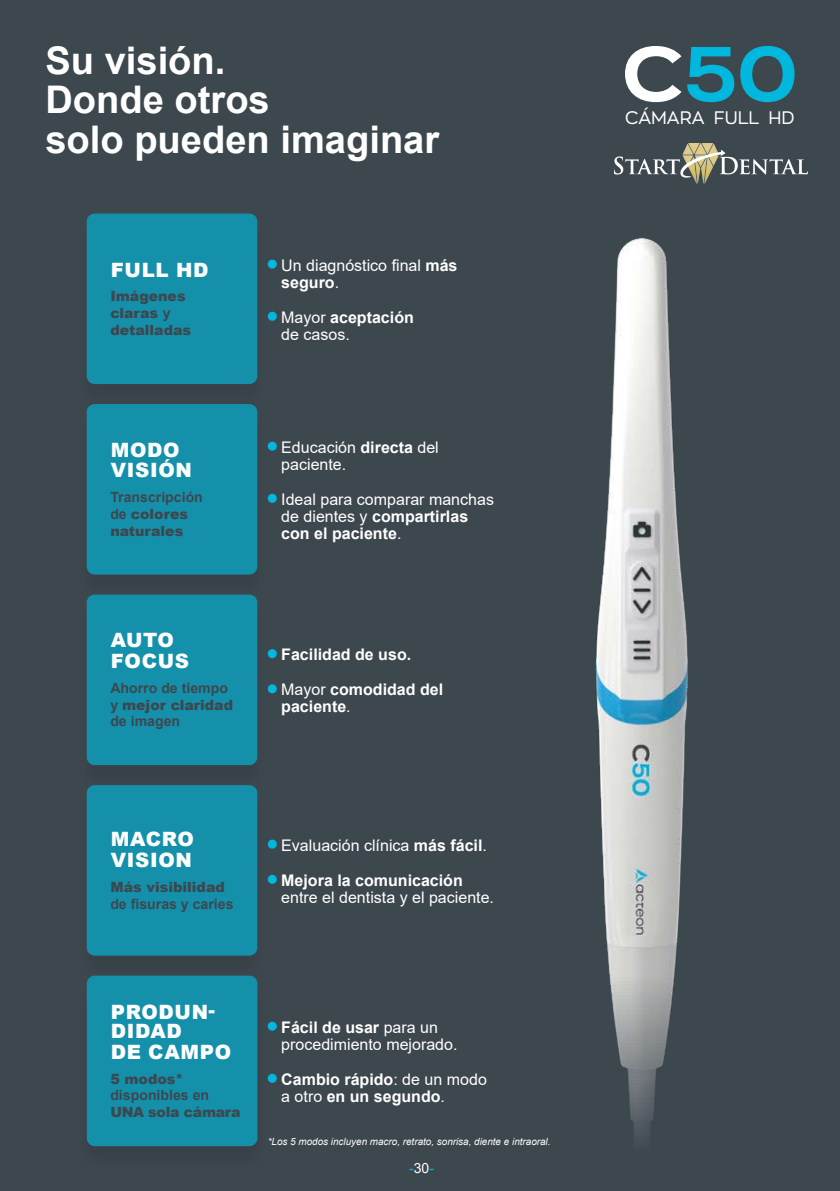
<style>
.page{position:relative;width:840px;height:1191px;background:#fff}
.page>*{position:absolute;margin:0;border:0;box-sizing:border-box;transform-origin:0 0}
.t1{font:700 38px/39.4px "Arial";color:#fff}
.t2{font:900 19.8px/20.4px "Arial";letter-spacing:.035em;color:#fff}
.t3{font:18px "Zona Pro";color:#fff}
.t4{font:16px/17px "Arial";color:#fff}
.t5{font:700 16px/35.2px "Arial";color:#fff}
.t6{font:900 14.2px/17px "Arial";color:#3d474e}
.t7{font:700 14.2px/17px "Arial";color:#3d474e}
.t8{font:900 14.2px "Arial";letter-spacing:-.02em;color:#3d474e}
.t9{font:14px "Arial";color:#00b8de}
.t10{font:italic 9.8px "Arial";color:#fff}
.s1{font-weight:700}
.s2{font-weight:900}
.s3{font-weight:400}
.s4{color:#fff}
</style>
<div class="page">
<div style="left:0;top:0;width:839px;height:1191px;background:#3d474e"></div>
<svg style="left:267px;top:259px;width:10px;height:10px"></svg>
<div style="left:267px;top:312px;width:10px;height:9px;background:#00b8de;border-radius:50%"></div>
<div style="left:267px;top:649px;width:10px;height:9px;background:#00b8de;border-radius:50%"></div>
<div style="left:267px;top:684px;width:10px;height:9px;background:#00b8de;border-radius:50%"></div>
<div style="left:267px;top:839px;width:10px;height:9px;background:#00b8de;border-radius:50%"></div>
<svg style="left:267px;top:874px;width:10px;height:10px"></svg>
<svg style="left:267px;top:1021px;width:10px;height:9px"></svg>
<svg style="left:267px;top:1073px;width:10px;height:9px"></svg>
<svg style="left:267px;top:441px;width:10px;height:10px"></svg>
<div style="left:267px;top:494px;width:10px;height:9px;background:#00b8de;border-radius:50%"></div>
<img style="left:595px;top:238px;width:93px;height:900px">
<div style="left:87px;top:213px;width:170px;height:171px;background:#1590ab;border-radius:8px"></div>
<div style="left:78px;top:791px;width:188px;height:187px;background:#231f20;opacity:.2"></div>
<div style="left:87px;top:785px;width:170px;height:170px;background:#1590ab;border-radius:8px"></div>
<div style="left:78px;top:410px;width:188px;height:188px;background:#231f20;opacity:.2"></div>
<div style="left:87px;top:404px;width:170px;height:170px;background:#1590ab;border-radius:8px"></div>
<div style="left:87px;top:975px;width:170px;height:171px;background:#1590ab;border-radius:8px"></div>
<div style="left:78px;top:600px;width:188px;height:188px;background:#231f20;opacity:.2"></div>
<div style="left:87px;top:594px;width:170px;height:171px;background:#1590ab;border-radius:8px"></div>
<svg style="left:625px;top:46px;width:108px;height:56px"></svg>
<svg style="left:740px;top:46px;width:54px;height:56px"></svg>
<img style="left:614px;top:144px;width:192px;height:39px">
<h1 class="t1" style="left:45px;top:41px;width:395px">Su visión.<br>Donde otros<br>solo pueden imaginar</h1>
<p class="t2" style="left:111px;top:259px;width:99px">FULL HD</p>
<p class="t6" style="left:110px;top:287px;width:82px">Imágenes claras <span class="s1">y </span>detalladas</p>
<p class="t2" style="left:111px;top:439px;width:83px">MODO<br>VISIÓN</p>
<p class="t6" style="left:110px;top:488px;width:94px"><span class="s1">Transcripción de</span> colores naturales</p>
<p class="t2" style="left:111px;top:629px;width:80px">AUTO<br>FOCUS</p>
<p class="t7" style="left:110px;top:679px;width:124px">Ahorro de tiempo y <span class="s2">mejor claridad </span>de imagen</p>
<p class="t4" style="left:281px;top:256px;width:178px">Un diagnóstico final <span class="s1">más seguro</span>.</p>
<p class="t4" style="left:281px;top:308px;width:134px">Mayor <span class="s1">aceptación </span>de casos.</p>
<p class="t4" style="left:281px;top:438px;width:159px">Educación <span class="s1">directa</span> del paciente.</p>
<p class="t4" style="left:281px;top:490px;width:214px">Ideal para comparar manchas de dientes y <span class="s1">compartirlas con el paciente</span>.</p>
<p class="t5" style="left:281px;top:637px;width:163px">Facilidad de uso.<br><span class="s3">Mayor</span> comodidad del</p>
<p class="t5" style="left:281px;top:689px;width:71px">paciente<span class="s3">.</span></p>
<p class="t2" style="left:111px;top:828px;width:85px">MACRO<br>VISION</p>
<p class="t6" style="left:110px;top:877px;width:116px">Más visibilidad</p>
<p class="t7" style="left:110px;top:895px;width:125px">de fisuras y caries</p>
<p class="t5" style="left:281px;top:827px;width:207px"><span class="s3">Evaluación clínica</span> más fácil<span class="s3">.<br></span>Mejora la comunicación</p>
<p class="t4" style="left:281px;top:888px;width:214px">entre el dentista y el paciente.</p>
<p class="t2" style="left:111px;top:1000px;width:122px">PRODUN-<br>DIDAD<br>DE CAMPO</p>
<p class="t6" style="left:110px;top:1069px;width:74px">5 modos*</p>
<p class="t7" style="left:110px;top:1087px;width:100px">disponibles en</p>
<p class="t8" style="left:110px;top:1102px;width:132px">UNA sola cámara</p>
<p class="t4" style="left:281px;top:1018px;width:178px"><span class="s1">Fácil de usar</span> para un procedimiento mejorado.</p>
<p class="t5" style="left:281px;top:1071px;width:207px;line-height:17px">Cambio rápido<span class="s3">: de un modo a otro</span> en un segundo<span class="s3">.</span></p>
<p class="t10" style="left:267px;top:1135px;width:284px">*Los 5 modos incluyen macro, retrato, sonrisa, diente e intraoral.</p>
<p class="t9" style="left:409px;top:1158px;width:26px">-<span class="s4">30</span>-</p>
<p class="t3" style="left:624px;top:106px;width:171px">CÁMARA FULL HD</p>
</div>
